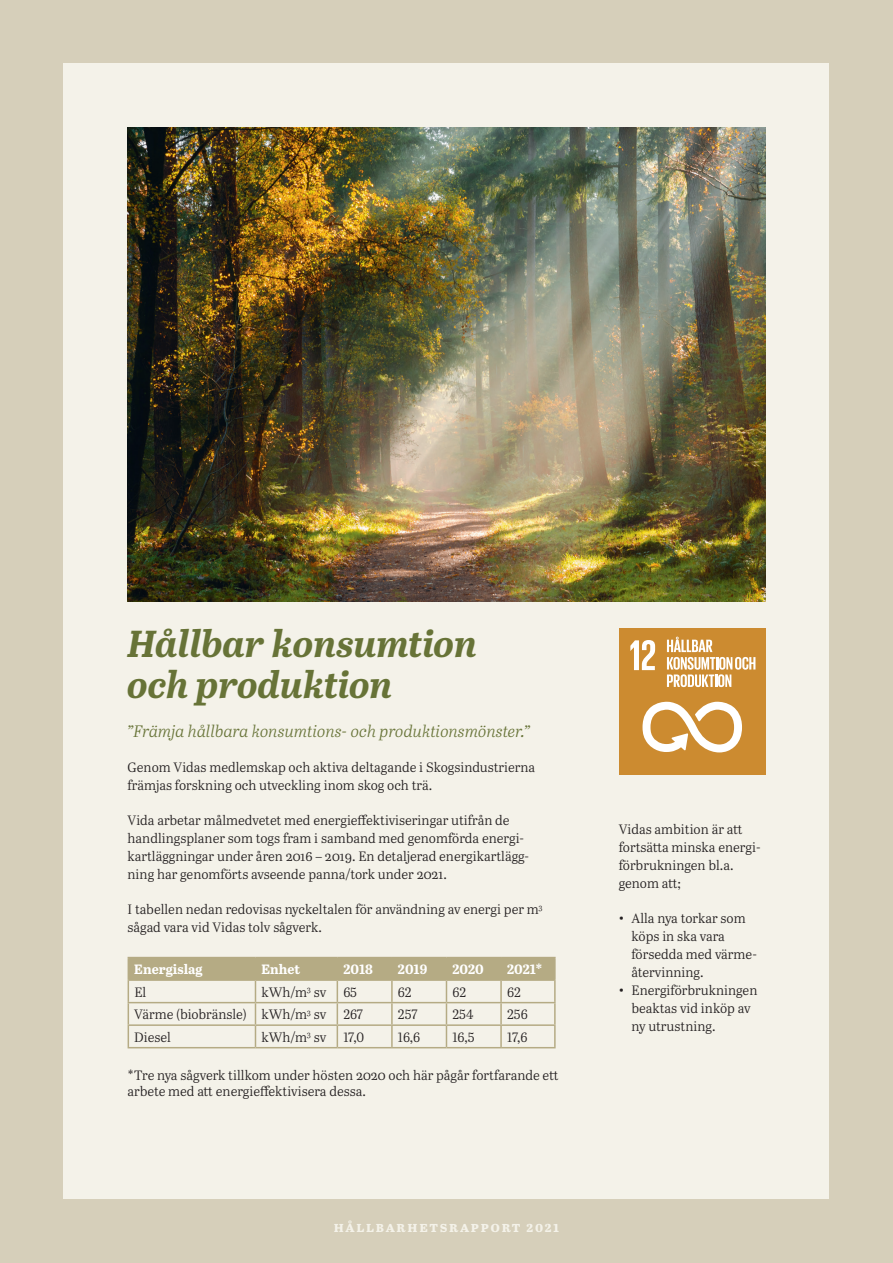
<style>
.page{position:relative;width:893px;height:1263px;background:#d6cfba}
.page>*{position:absolute;margin:0;border:0;box-sizing:border-box;transform-origin:0 0}
.t1{font:italic 700 37.5px/40.5px "Abril Text";color:#677337}
.t2{font:italic 16.5px "Abril Text Lt";color:#677337}
.t3{font:700 15px "Abril Text";letter-spacing:.11em;color:#f4f2e9}
.t4{font:13.5px/18px "Abril Text Lt";color:#231f20}
.t5{font:700 13.5px "Abril Text";color:#fff}
.s1{font-size:16.5px}
</style>
<div class="page">
<div style="left:64px;top:64px;width:765px;height:1135px;background:#f4f2e9"></div>
<img style="left:128px;top:128px;width:637px;height:473px">
<div style="left:619px;top:628px;width:146px;height:147px;background:#cc8b30"></div>
<svg style="left:630px;top:640px;width:25px;height:30px"></svg>
<svg style="left:642px;top:702px;width:100px;height:50px"></svg>
<svg style="left:667px;top:637px;width:88px;height:50px"></svg>
<hr style="left:501px;top:957px;width:55px;height:1px;background:#b5ab84">
<hr style="left:554px;top:958px;width:2px;height:21px;background:#b5ab84">
<hr style="left:501px;top:979px;width:55px;height:2px;background:#b5ab84">
<hr style="left:554px;top:981px;width:2px;height:21px;background:#b5ab84">
<hr style="left:501px;top:1002px;width:55px;height:1px;background:#b5ab84">
<hr style="left:554px;top:1003px;width:2px;height:21px;background:#b5ab84">
<hr style="left:501px;top:1024px;width:55px;height:2px;background:#b5ab84">
<hr style="left:554px;top:1026px;width:2px;height:21px;background:#b5ab84">
<hr style="left:446px;top:1047px;width:55px;height:1px;background:#b5ab84">
<hr style="left:501px;top:1047px;width:55px;height:1px;background:#b5ab84">
<hr style="left:255px;top:1047px;width:82px;height:1px;background:#b5ab84">
<hr style="left:128px;top:1047px;width:127px;height:1px;background:#b5ab84">
<hr style="left:337px;top:1047px;width:55px;height:1px;background:#b5ab84">
<svg style="left:128px;top:957px;width:427px;height:90px"></svg>
<hr style="left:392px;top:1047px;width:54px;height:1px;background:#b5ab84">
<h1 class="t1" style="left:128px;top:622px;width:351px">Hållbar konsumtion och produktion</h1>
<p class="t2" style="left:128px;top:720px;width:404px">”Främja hållbara konsumtions- och produktionsmönster.”</p>
<p class="t4" style="left:128px;top:758px;width:409px">Genom Vidas medlemskap och aktiva deltagande i Skogsindustrierna främjas forskning och utveckling inom skog och trä.</p>
<p class="t4" style="left:128px;top:811px;width:403px">Vida arbetar målmedvetet med energieffektiviseringar utifrån de handlingsplaner som togs fram i samband med genomförda energi&shy;kartläggningar under åren 2016 – 2019. En detaljerad energikartlägg&shy;ning har genomförts avseende panna/tork under 2021.</p>
<p class="t4" style="left:128px;top:900px;width:417px">I tabellen nedan redovisas nyckeltalen för användning av energi per m<sup>3 </sup>sågad vara vid Vidas tolv sågverk.</p>
<p class="t5" style="left:134px;top:959px;width:70px">Energislag</p>
<p class="t5" style="left:261px;top:959px;width:40px">Enhet</p>
<p class="t5" style="left:343px;top:959px;width:31px">2018</p>
<p class="t5" style="left:398px;top:959px;width:31px">2019</p>
<p class="t5" style="left:452px;top:959px;width:33px">2020</p>
<p class="t5" style="left:507px;top:959px;width:37px">2021*</p>
<p class="t4" style="left:134px;top:982px;width:13px">El</p>
<p class="t4" style="left:261px;top:982px;width:66px">kWh/m<sup>3</sup> sv</p>
<p class="t4" style="left:343px;top:982px;width:15px">65</p>
<p class="t4" style="left:398px;top:982px;width:15px">62</p>
<p class="t4" style="left:452px;top:982px;width:15px">62</p>
<p class="t4" style="left:507px;top:982px;width:15px">62</p>
<p class="t4" style="left:134px;top:1005px;width:194px">Värme (biobränsle) kWh/m<sup>3</sup> sv</p>
<p class="t4" style="left:343px;top:1005px;width:21px">267</p>
<p class="t4" style="left:398px;top:1005px;width:21px">257</p>
<p class="t4" style="left:452px;top:1005px;width:23px">254</p>
<p class="t4" style="left:507px;top:1005px;width:22px">256</p>
<p class="t4" style="left:134px;top:1027px;width:38px">Diesel</p>
<p class="t4" style="left:261px;top:1027px;width:66px">kWh/m<sup>3</sup> sv</p>
<p class="t4" style="left:343px;top:1027px;width:22px">17,0</p>
<p class="t4" style="left:398px;top:1027px;width:24px">16,6</p>
<p class="t4" style="left:452px;top:1027px;width:24px">16,5</p>
<p class="t4" style="left:507px;top:1027px;width:22px">17,6</p>
<p class="t4" style="left:128px;top:1067px;width:432px;line-height:16.2px">*Tre nya sågverk tillkom under hösten 2020 och här pågår fortfarande ett arbete med att energieffektivisera dessa.</p>
<p class="t3" style="left:334px;top:1216px;width:227px">hållbarhetsrapport 2021</p>
<p class="t4" style="left:619px;top:820px;width:142px">Vidas ambition är att fortsätta minska energi&shy;förbrukningen bl.a. genom att;</p>
<p class="t4" style="left:631px;top:909px;width:126px;text-indent:-13px"><span class="s1">•</span> Alla nya torkar som köps in ska vara försedda med värme&shy;återvinning.</p>
<p class="t4" style="left:631px;top:981px;width:127px;text-indent:-13px"><span class="s1">•</span> Energiförbrukningen beaktas vid inköp av ny utrustning.</p>
</div>
